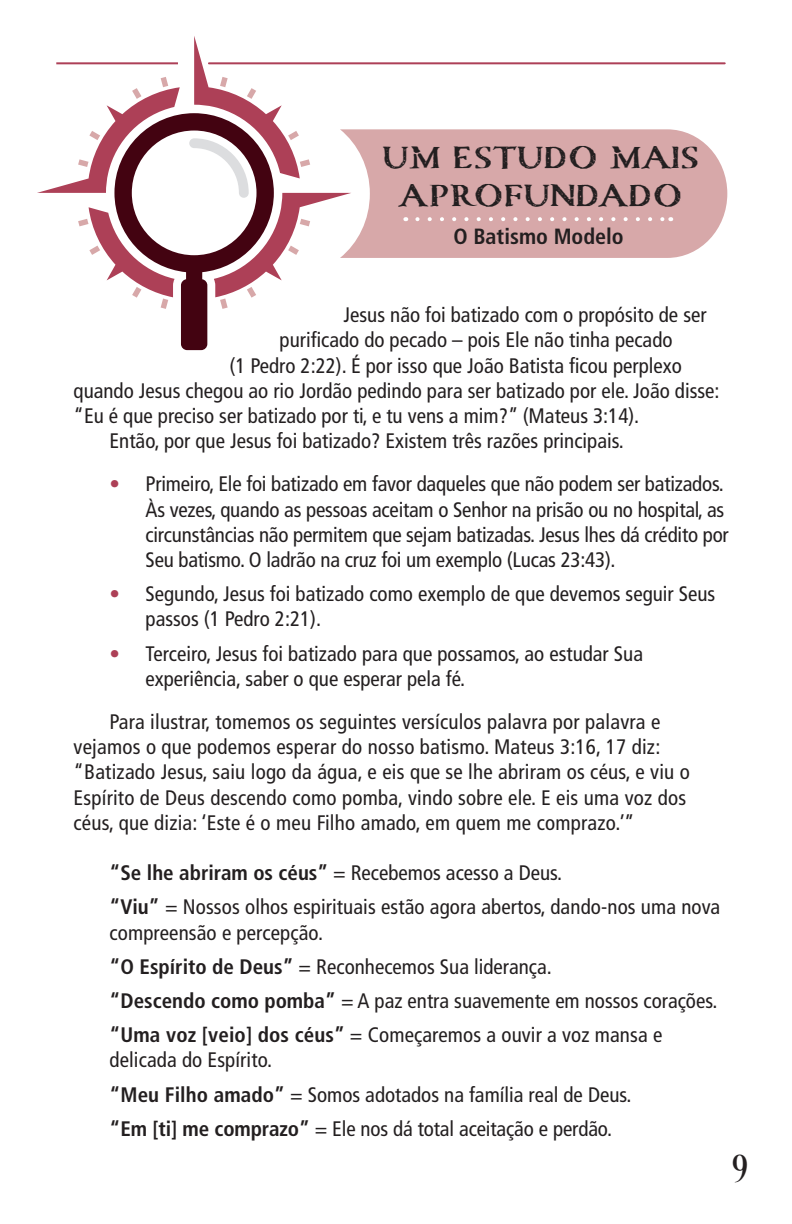
<style>
.page{position:relative;width:792px;height:1224px;background:#fff}
.page>*{position:absolute;margin:0;border:0;box-sizing:border-box;transform-origin:0 0}
.t1{font:40px "Desire Pro";color:#231f20}
.Further_Study{font:700 38px/37.6px "Carta Marina";color:#231f20;text-align:center}
.Further_Study_Kicker{font:700 condensed 22px "Frutiger LT Pro";color:#231f20}
.Main_Copy{font:condensed 21px/25.2px "Frutiger LT Pro";color:#231f20}
.Main_Copy_-_Block_indent{font:condensed 21px/25.2px "Frutiger LT Pro";color:#231f20}
.s1{color:#ad4057}
.s2{font-weight:700}
</style>
<div class="page">
<hr style="left:209px;top:62px;width:516px;height:2px;background:#ad4057">
<svg style="left:351px;top:129px;width:376px;height:129px;background:#d9adae"></svg>
<svg style="left:37px;top:36px;width:314px;height:222px"></svg>
<svg style="left:78px;top:77px;width:232px;height:204px"></svg>
<svg style="left:114px;top:113px;width:160px;height:237px"></svg>
<svg style="left:417px;top:217px;width:247px;height:4px"></svg>
<hr style="left:56px;top:62px;width:122px;height:2px;background:#ad4057">
<p class="Further_Study" style="left:383px;top:138px;width:318px">UM ESTUDO MAIS<br>APROFUNDADO</p>
<p class="Further_Study_Kicker" style="left:453px;top:224px;width:172px">O Batismo Modelo</p>
<p class="Main_Copy" style="left:344px;top:303px;width:365px">Jesus não foi batizado com o propósito de ser</p>
<p class="Main_Copy" style="left:280px;top:328px;width:395px">purificado do pecado – pois Ele não tinha pecado</p>
<p class="Main_Copy" style="left:230px;top:353px;width:454px">(1 Pedro 2:22). É por isso que João Batista ficou perplexo</p>
<p class="Main_Copy" style="left:74px;top:378px;width:648px">quando Jesus chegou ao rio Jordão pedindo para ser batizado por ele. João disse:</p>
<p class="Main_Copy" style="left:74px;top:403px;width:567px">“Eu é que preciso ser batizado por ti, e tu vens a mim?” (Mateus 3:14).</p>
<p class="Main_Copy" style="left:110px;top:429px;width:516px">Então, por que Jesus foi batizado? Existem três razões principais.</p>
<p class="Main_Copy" style="left:146px;top:472px;width:585px;text-indent:-36px"><span class="s1">•</span> Primeiro, Ele foi batizado em favor daqueles que não podem ser batizados.<br>Às vezes, quando as pessoas aceitam o Senhor na prisão ou no hospital, as circunstâncias não permitem que sejam batizadas. Jesus lhes dá crédito por Seu batismo. O ladrão na cruz foi um exemplo (Lucas 23:43).</p>
<p class="Main_Copy" style="left:146px;top:582px;width:571px;text-indent:-36px"><span class="s1">•</span> Segundo, Jesus foi batizado como exemplo de que devemos seguir Seus passos (1 Pedro 2:21).</p>
<p class="Main_Copy" style="left:146px;top:641px;width:499px;text-indent:-36px"><span class="s1">•</span> Terceiro, Jesus foi batizado para que possamos, ao estudar Sua experiência, saber o que esperar pela fé.</p>
<p class="Main_Copy" style="left:74px;top:709px;width:618px;text-indent:36px">Para ilustrar, tomemos os seguintes versículos palavra por palavra e vejamos o que podemos esperar do nosso batismo. Mateus 3:16, 17 diz: “Batizado Jesus, saiu logo da água, e eis que se lhe abriram os céus, e viu o Espírito de Deus descendo como pomba, vindo sobre ele. E eis uma voz dos céus, que dizia: ‘Este é o meu Filho amado, em quem me comprazo.’”</p>
<p class="Main_Copy_-_Block_indent" style="left:110px;top:861px;width:454px"><span class="s2">“Se lhe abriram os céus”</span> = Recebemos acesso a Deus.</p>
<p class="Main_Copy_-_Block_indent" style="left:110px;top:895px;width:612px"><span class="s2">“Viu”</span> = Nossos olhos espirituais estão agora abertos, dando-nos uma nova compreensão e percepção.</p>
<p class="Main_Copy_-_Block_indent" style="left:110px;top:954px;width:444px"><span class="s2">“O Espírito de Deus”</span> = Reconhecemos Sua liderança.</p>
<p class="Main_Copy_-_Block_indent" style="left:110px;top:988px;width:609px"><span class="s2">“Descendo como pomba”</span> = A paz entra suavemente em nossos corações.</p>
<p class="Main_Copy_-_Block_indent" style="left:110px;top:1023px;width:554px"><span class="s2">“Uma voz [veio] dos céus”</span> = Começaremos a ouvir a voz mansa e delicada do Espírito.</p>
<p class="Main_Copy_-_Block_indent" style="left:110px;top:1082px;width:523px"><span class="s2">“Meu Filho amado”</span> = Somos adotados na família real de Deus.</p>
<p class="Main_Copy_-_Block_indent" style="left:110px;top:1116px;width:504px"><span class="s2">“Em [ti] me comprazo”</span> = Ele nos dá total aceitação e perdão.</p>
<h1 class="t1" style="left:733px;top:1145px;width:17px">9</h1>
</div>
